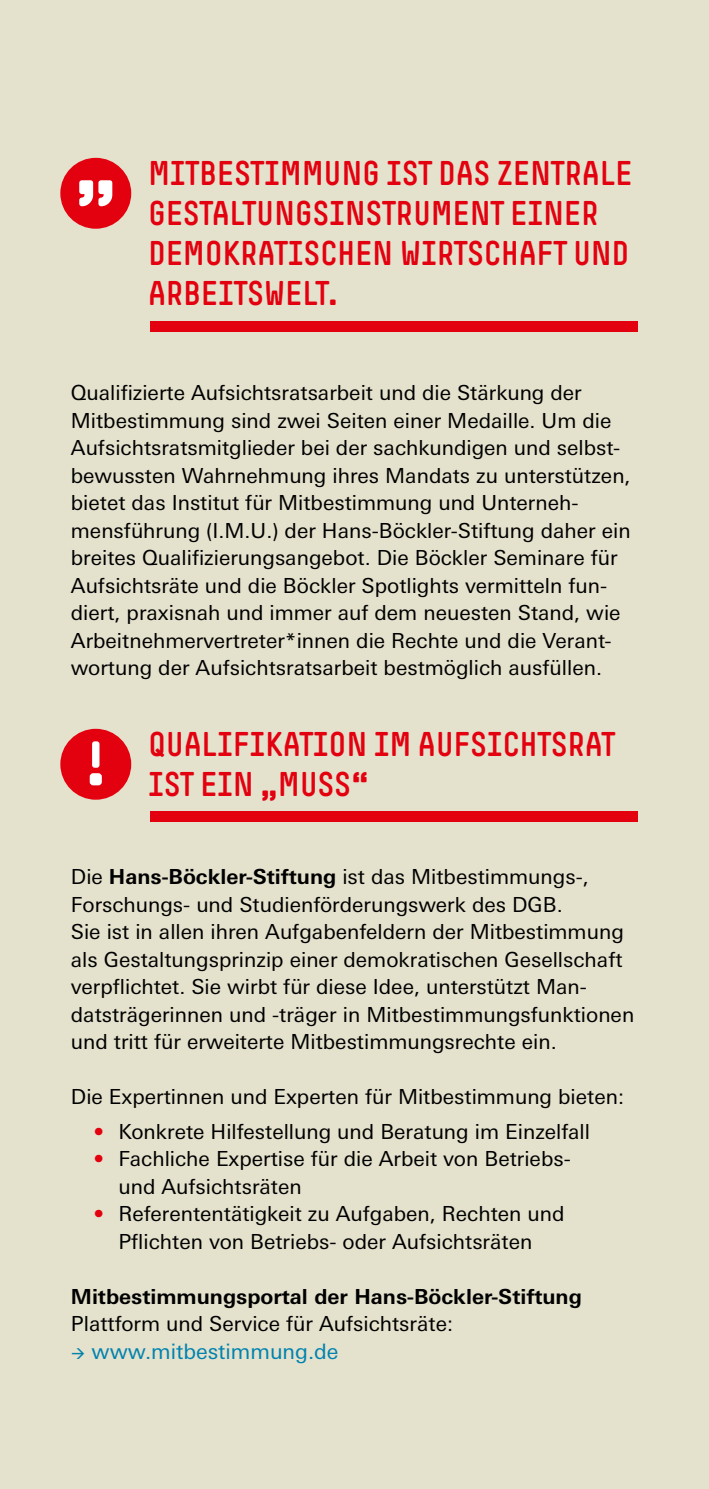
<style>
.page{position:relative;width:709px;height:1489px;background:#fff}
.page>*{position:absolute;margin:0;border:0;box-sizing:border-box;transform-origin:0 0}
.t1{font:33.75px/40px "Simple HBS";letter-spacing:-.01em;color:#e3000f}
.t2{font:21.25px "Univers Next Pro";color:#0082af}
.t3{font:20.75px/27.5px "Univers Next Pro";color:#000}
.t4{font:700 20.75px "Univers Next Pro";color:#000}
.s1{font-weight:700}
.s2{color:#e3000f}
</style>
<div class="page">
<div style="left:0;top:0;width:709px;height:1488px;background:#e4e1cc"></div>
<div style="left:150px;top:321px;width:488px;height:10px;background:#e3000f"></div>
<div style="left:60px;top:158px;width:71px;height:71px;background:#e3000f;border-radius:50%"></div>
<svg style="left:79px;top:180px;width:33px;height:26px"></svg>
<div style="left:150px;top:811px;width:488px;height:11px;background:#e3000f"></div>
<div style="left:60px;top:728px;width:71px;height:71px;background:#e3000f;border-radius:50%"></div>
<div style="left:93px;top:742px;width:5px;height:24px;background:#fff"></div>
<div style="left:92px;top:741px;width:7px;height:26px;border:2px solid #fff"></div>
<div style="left:92px;top:775px;width:8px;height:8px;background:#fff"></div>
<div style="left:90px;top:773px;width:12px;height:12px;border:4px solid #fff"></div>
<h1 class="t1" style="left:148px;top:153px;width:486px">MITBESTIMMUNG IST DAS ZENTRALE<br>GESTALTUNGSINSTRUMENT EINER<br>DEMOKRATISCHEN WIRTSCHAFT UND<br>ARBEITSWELT.</h1>
<p class="t3" style="left:71px;top:379px;width:561px">Qualifizierte Aufsichtsratsarbeit und die Stärkung der Mitbestimmung sind zwei Seiten einer Medaille. Um die Aufsichtsratsmitglieder bei der sachkundigen und selbst&shy;bewussten Wahrnehmung ihres Mandats zu unterstützen, bietet das Institut für Mitbestimmung und Unterneh&shy;mensführung (I.M.U.) der Hans-Böckler-Stiftung daher ein breites Qualifizierungsangebot. Die Böckler Seminare für Aufsichtsräte und die Böckler Spotlights vermitteln fun&shy;diert, praxisnah und immer auf dem neuesten Stand, wie Arbeitnehmervertreter*innen die Rechte und die Verant&shy;wortung der Aufsichtsratsarbeit bestmöglich ausfüllen.</p>
<h1 class="t1" style="left:148px;top:724px;width:468px">QUALIFIKATION IM AUFSICHTSRAT<br>IST EIN „MUSS“</h1>
<p class="t3" style="left:71px;top:863px;width:565px">Die <span class="s1">Hans-Böckler-Stiftung</span> ist das Mitbestimmungs-, Forschungs- und Studienförderungswerk des DGB.<br>Sie ist in allen ihren Aufgabenfeldern der Mitbestimmung als Gestaltungsprinzip einer demokratischen Gesellschaft verpflichtet. Sie wirbt für diese Idee, unterstützt Man&shy;datsträgerinnen und -träger in Mitbestimmungsfunktionen und tritt für erweiterte Mitbestimmungsrechte ein.</p>
<p class="t3" style="left:71px;top:1083px;width:554px">Die Expertinnen und Experten für Mitbestimmung bieten:</p>
<p class="t3" style="left:93px;top:1117px;width:498px"><span class="s2">•</span> Konkrete Hilfestellung und Beratung im Einzelfall</p>
<p class="t3" style="left:118px;top:1145px;width:454px;text-indent:-25px"><span class="s2">•</span> Fachliche Expertise für die Arbeit von Betriebs&shy;und Aufsichtsräten</p>
<p class="t3" style="left:93px;top:1200px;width:472px;text-align:center"><span class="s2">•</span> Referententätigkeit zu Aufgaben, Rechten und<br>Pflichten von Betriebs- oder Aufsichtsräten</p>
<p class="t4" style="left:71px;top:1283px;width:512px">Mitbestimmungsportal der Hans-Böckler-Stiftung</p>
<p class="t3" style="left:71px;top:1310px;width:383px">Plattform und Service für Aufsichtsräte:</p>
<p class="t2" style="left:71px;top:1339px;width:269px">→ www.mitbestimmung.de</p>
</div>
